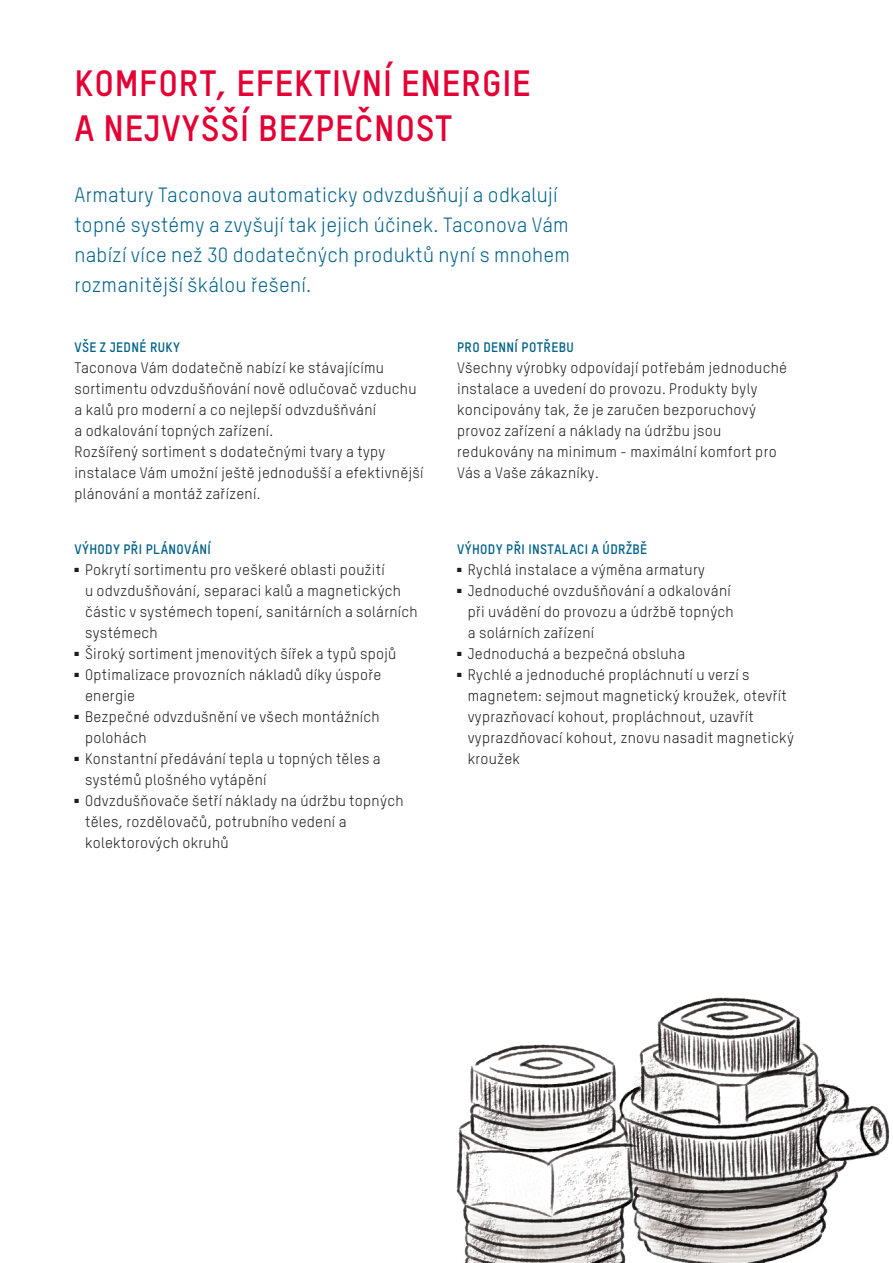
<style>
.page{position:relative;width:893px;height:1263px;background:#fff}
.page>*{position:absolute;margin:0;border:0;box-sizing:border-box;transform-origin:0 0}
.Produkttitel{font:700 36px/45px "TSTARPRO";letter-spacing:.02em;color:#e40034}
.Lead{font:20.25px/30px "TSTARPRO";letter-spacing:.015em;color:#006189}
.Grundtext{font:15px/21px "TSTARPRO";letter-spacing:.02em;color:#1c1c1b}
.Untertitel{font:700 13.5px "TSTARPRO";letter-spacing:.025em;color:#006189}
</style>
<div class="page">
<img style="left:456px;top:997px;width:433px;height:266px">
<p class="Produkttitel" style="left:74px;top:60px;width:458px">KOMFORT, EFEKTIVNÍ ENERGIE<br>A NEJVYŠŠÍ BEZPEČNOST</p>
<p class="Lead" style="left:74px;top:179px;width:497px">Armatury Taconova automaticky odvzdušňují a odkalují topné systémy a zvyšují tak jejich účinek. Taconova Vám nabízí více než 30 dodatečných produktů nyní s mnohem rozmanitější škálou řešení.</p>
<p class="Untertitel" style="left:74px;top:338px;width:107px">VŠE Z JEDNÉ RUKY</p>
<p class="Grundtext" style="left:74px;top:357px;width:344px">Taconova Vám dodatečně nabízí ke stávajícímu sortimentu odvzdušňování nově odlučovač vzduchu a kalů pro moderní a co nejlepší odvzdušňvání<br>a odkalování topných zařízení.</p>
<p class="Grundtext" style="left:74px;top:441px;width:351px">Rozšířený sortiment s dodatečnými tvary a typy instalace Vám umožní ještě jednodušší a efektivnější plánování a montáž zařízení.</p>
<p class="Untertitel" style="left:74px;top:541px;width:138px">VÝHODY PŘI PLÁNOVÁNÍ</p>
<p class="Grundtext" style="left:85px;top:559px;width:334px;text-indent:-11px">■ Pokrytí sortimentu pro veškeré oblasti použití<br>u odvzdušňování, separaci kalů a magnetických částic v systémech topení, sanitárních a solárních systémech</p>
<p class="Grundtext" style="left:74px;top:643px;width:323px">■ Široký sortiment jmenovitých šířek a typů spojů</p>
<p class="Grundtext" style="left:85px;top:664px;width:298px;text-indent:-11px">■ Optimalizace provozních nákladů díky úspoře energie</p>
<p class="Grundtext" style="left:85px;top:706px;width:296px;text-indent:-11px">■ Bezpečné odvzdušnění ve všech montážních polohách</p>
<p class="Grundtext" style="left:85px;top:748px;width:297px;text-indent:-11px">■ Konstantní předávání tepla u topných těles a systémů plošného vytápění</p>
<p class="Grundtext" style="left:85px;top:790px;width:320px;text-indent:-11px">■ Odvzdušňovače šetří náklady na údržbu topných těles, rozdělovačů, potrubního vedení a kolektorových okruhů</p>
<p class="Untertitel" style="left:457px;top:338px;width:118px">PRO DENNÍ POTŘEBU</p>
<p class="Grundtext" style="left:457px;top:357px;width:332px">Všechny výrobky odpovídají potřebám jednoduché instalace a uvedení do provozu. Produkty byly koncipovány tak, že je zaručen bezporuchový provoz zařízení a náklady na údržbu jsou redukovány na minimum - maximální komfort pro Vás a Vaše zákazníky.</p>
<p class="Untertitel" style="left:457px;top:541px;width:192px">VÝHODY PŘI INSTALACI A ÚDRŽBĚ</p>
<p class="Grundtext" style="left:457px;top:559px;width:249px">■ Rychlá instalace a výměna armatury</p>
<p class="Grundtext" style="left:468px;top:580px;width:268px;text-indent:-11px">■ Jednoduché ovzdušňování a odkalování při uvádění do provozu a údržbě topných a solárních zařízení</p>
<p class="Grundtext" style="left:457px;top:643px;width:230px">■ Jednoduchá a bezpečná obsluha</p>
<p class="Grundtext" style="left:468px;top:664px;width:328px;text-indent:-11px">■ Rychlé a jednoduché propláchnutí u verzí s magnetem: sejmout magnetický kroužek, otevřít vyprazňovací kohout, propláchnout, uzavřít vyprazdňovací kohout, znovu nasadit magnetický kroužek</p>
</div>
